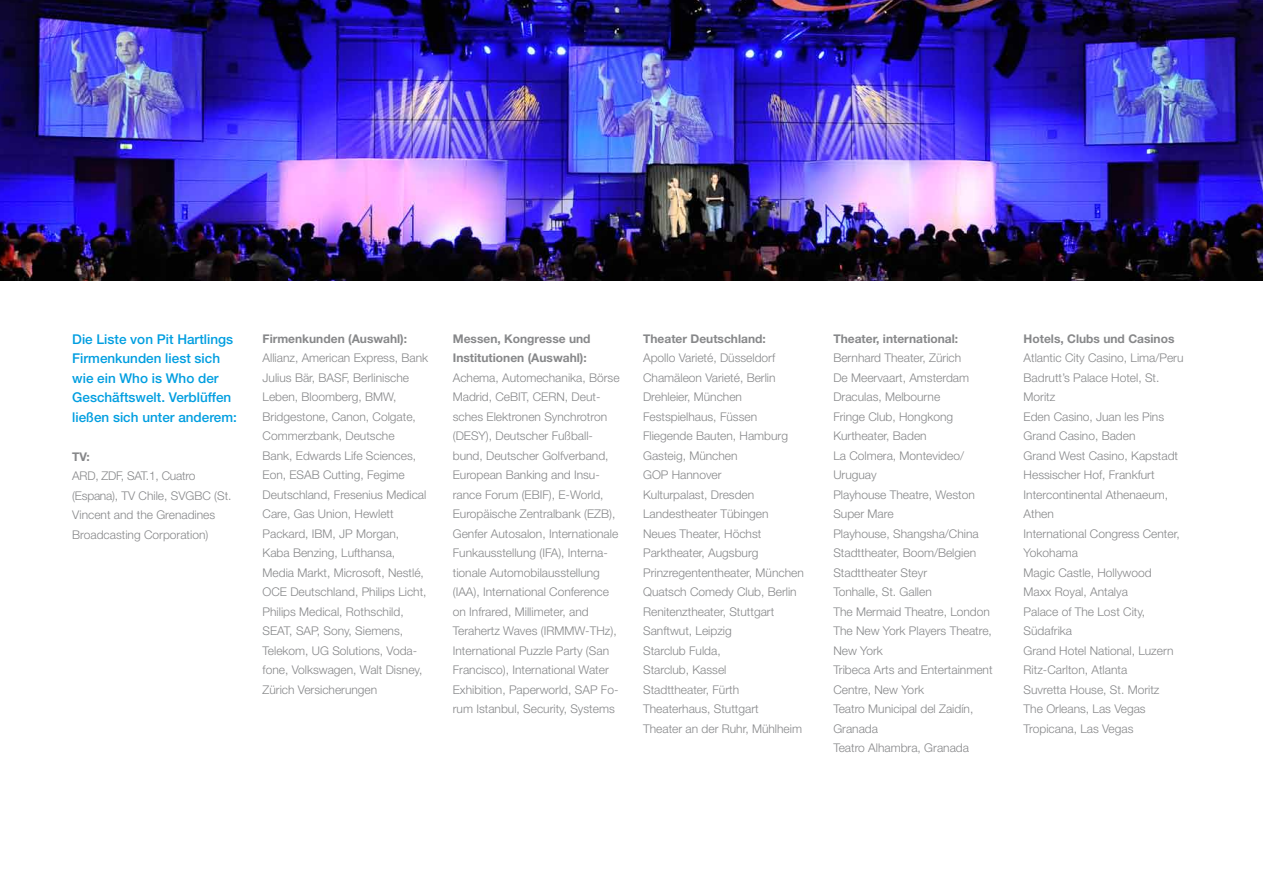
<style>
.page{position:relative;width:1263px;height:893px;background:#fff}
.page>*{position:absolute;margin:0;border:0;box-sizing:border-box;transform-origin:0 0}
.t1{font:500 13.5px/19.5px "Helvetica Neue";color:#009ee0}
.t2{font:300 12px/19.5px "Helvetica Neue";color:#87888a}
.t3{font:700 12px/19.5px "Helvetica Neue";color:#87888a}
</style>
<div class="page">
<img style="left:0;top:0;width:1263px;height:280px">
<p class="t1" style="left:72px;top:329px;width:166px">Die Liste von Pit Hartlings<br>Firmenkunden liest sich wie ein Who is Who der<br>Geschäftswelt. Verblüffen ließen sich unter anderem:</p>
<p class="t3" style="left:72px;top:446px;width:19px">TV:</p>
<p class="t2" style="left:72px;top:466px;width:161px">ARD, ZDF, SAT.1, Cuatro (Espana), TV Chile, SVGBC (St.<br>Vincent and the Grenadines<br>Broadcasting Corporation)</p>
<p class="t3" style="left:263px;top:328px;width:146px">Firmenkunden (Auswahl):</p>
<p class="t2" style="left:263px;top:348px;width:167px">Allianz, American Express, Bank<br>Julius Bär, BASF, Berlinische<br>Leben, Bloomberg, BMW,<br>Bridgestone, Canon, Colgate,<br>Commerzbank, Deutsche<br>Bank, Edwards Life Sciences,<br>Eon, ESAB Cutting, Fegime<br>Deutschland, Fresenius Medical<br>Care, Gas Union, Hewlett<br>Packard, IBM, JP Morgan,<br>Kaba Benzing, Lufthansa,<br>Media Markt, Microsoft, Nestlé,<br>OCE Deutschland, Philips Licht,<br>Philips Medical, Rothschild,<br>SEAT, SAP, Sony, Siemens,<br>Telekom, UG Solutions, Voda&shy;fone, Volkswagen, Walt Disney,<br>Zürich Versicherungen</p>
<p class="t3" style="left:453px;top:328px;width:139px">Messen, Kongresse und<br>Institutionen (Auswahl):</p>
<p class="t2" style="left:453px;top:367px;width:168px">Achema, Automechanika, Börse<br>Madrid, CeBIT, CERN, Deut&shy;sches Elektronen Synchrotron (DESY), Deutscher Fußball&shy;bund, Deutscher Golfverband,<br>European Banking and Insu&shy;rance Forum (EBIF), E-World,<br>Europäische Zentralbank (EZB),<br>Genfer Autosalon, Internationale<br>Funkausstellung (IFA), Interna&shy;tionale Automobilausstellung (IAA), International Conference on Infrared, Millimeter, and<br>Terahertz Waves (IRMMW-THz),<br>International Puzzle Party (San<br>Francisco), International Water<br>Exhibition, Paperworld, SAP Fo&shy;rum Istanbul, Security, Systems</p>
<p class="t3" style="left:643px;top:328px;width:124px">Theater Deutschland:</p>
<p class="t2" style="left:643px;top:348px;width:162px">Apollo Varieté, Düsseldorf<br>Chamäleon Varieté, Berlin<br>Drehleier, München<br>Festspielhaus, Füssen<br>Fliegende Bauten, Hamburg<br>Gasteig, München<br>GOP Hannover<br>Kulturpalast, Dresden<br>Landestheater Tübingen<br>Neues Theater, Höchst<br>Parktheater, Augsburg<br>Prinzregententheater, München<br>Quatsch Comedy Club, Berlin<br>Renitenztheater, Stuttgart<br>Sanftwut, Leipzig<br>Starclub Fulda,<br>Starclub, Kassel<br>Stadttheater, Fürth<br>Theaterhaus, Stuttgart<br>Theater an der Ruhr, Mühlheim</p>
<p class="t3" style="left:833px;top:328px;width:126px">Theater, international:</p>
<p class="t2" style="left:833px;top:348px;width:161px">Bernhard Theater, Zürich<br>De Meervaart, Amsterdam<br>Draculas, Melbourne<br>Fringe Club, Hongkong<br>Kurtheater, Baden<br>La Colmera, Montevideo/<br>Uruguay<br>Playhouse Theatre, Weston<br>Super Mare<br>Playhouse, Shangsha/China<br>Stadttheater, Boom/Belgien<br>Stadttheater Steyr<br>Tonhalle, St. Gallen<br>The Mermaid Theatre, London<br>The New York Players Theatre,<br>New York<br>Tribeca Arts and Entertainment<br>Centre, New York<br>Teatro Municipal del Zaidín,<br>Granada<br>Teatro Alhambra, Granada</p>
<p class="t3" style="left:1024px;top:328px;width:152px">Hotels, Clubs und Casinos</p>
<p class="t2" style="left:1024px;top:348px;width:161px">Atlantic City Casino, Lima/Peru<br>Badrutt’s Palace Hotel, St.<br>Moritz<br>Eden Casino, Juan les Pins<br>Grand Casino, Baden<br>Grand West Casino, Kapstadt<br>Hessischer Hof, Frankfurt<br>Intercontinental Athenaeum,<br>Athen<br>International Congress Center,<br>Yokohama<br>Magic Castle, Hollywood<br>Maxx Royal, Antalya<br>Palace of The Lost City,<br>Südafrika<br>Grand Hotel National, Luzern<br>Ritz-Carlton, Atlanta<br>Suvretta House, St. Moritz<br>The Orleans, Las Vegas<br>Tropicana, Las Vegas</p>
</div>
